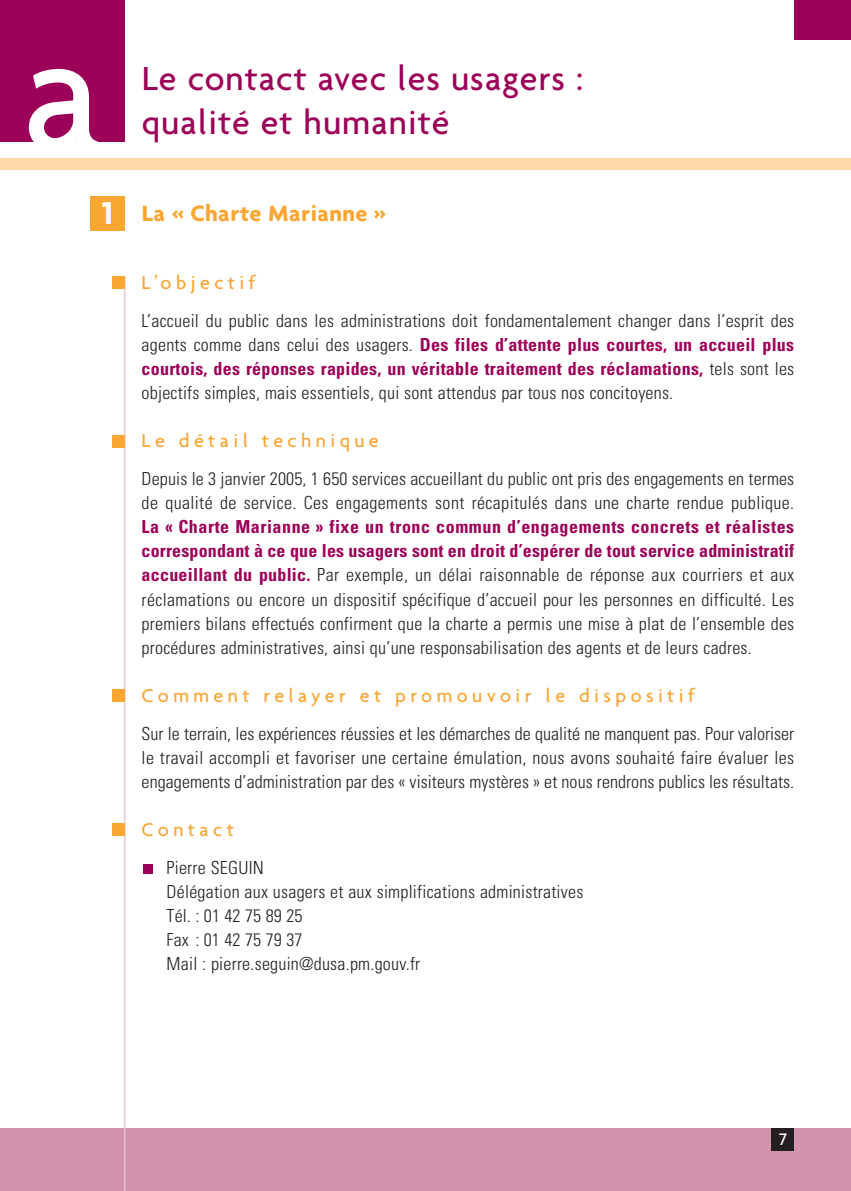
<style>
.page{position:relative;width:851px;height:1191px;background:#fff}
.page>*{position:absolute;margin:0;border:0;box-sizing:border-box;transform-origin:0 0}
.t1{font:500 173.8px "Agenda";color:#fff}
.t2{font:500 36px/44px "Agenda";letter-spacing:.03em;color:#9c0058}
.t3{font:700 24px "Agenda";letter-spacing:.015em;color:#faa633}
.t4{font:500 20px "Agenda";letter-spacing:.22em;color:#faa633}
.t5{font:300 condensed 18px/24px "Univers";letter-spacing:.015em;color:#231f20;text-align:justify}
.t6{font:500 18px "Agenda";color:#fff}
.s1{font-size:34px;color:#fff}
.s2{font-weight:700;color:#9c0058}
</style>
<div class="page">
<div style="left:0;top:1128px;width:850px;height:63px;background:#d294ad"></div>
<hr style="left:124px;top:276px;width:1px;height:915px;background:#e7c5d2">
<div style="left:0;top:159px;width:850px;height:11px;background:#ffd8a8"></div>
<div style="left:771px;top:1128px;width:23px;height:23px;background:#231f20"></div>
<div style="left:0;top:0;width:125px;height:142px;background:#9c0058"></div>
<div style="left:794px;top:0;width:56px;height:40px;background:#9c0058"></div>
<div style="left:91px;top:196px;width:34px;height:34px;background:#faa633"></div>
<div style="left:144px;top:864px;width:9px;height:9px;background:#9c0058"></div>
<div style="left:112px;top:822px;width:13px;height:13px;background:#faa633"></div>
<div style="left:112px;top:688px;width:13px;height:13px;background:#faa633"></div>
<div style="left:112px;top:434px;width:13px;height:13px;background:#faa633"></div>
<div style="left:112px;top:276px;width:13px;height:13px;background:#faa633"></div>
<h1 class="t1" style="left:23px;top:23px;width:81px">a</h1>
<h2 class="t2" style="left:142px;top:59px;width:443px">Le contact avec les usagers : qualité et humanité</h2>
<h3 class="t3" style="left:102px;top:204px;width:285px"><span class="s1">1</span> La « Charte Marianne »</h3>
<p class="t4" style="left:142px;top:275px;width:115px">L’objectif</p>
<p class="t5" style="left:142px;top:311px;width:654px">L’accueil du public dans les administrations doit fondamentalement changer dans l’esprit des agents comme dans celui des usagers. <span class="s2">Des files d’attente plus courtes, un accueil plus courtois, des réponses rapides, un véritable traitement des réclamations,</span> tels sont les objectifs simples, mais essentiels, qui sont attendus par tous nos concitoyens.</p>
<p class="t4" style="left:142px;top:433px;width:238px">Le détail technique</p>
<p class="t5" style="left:142px;top:469px;width:654px">Depuis le 3 janvier 2005, 1 650 services accueillant du public ont pris des engagements en termes de qualité de service. Ces engagements sont récapitulés dans une charte rendue publique.</p>
<p class="t5" style="left:142px;top:517px;width:654px"><span class="s2">La « Charte Marianne » fixe un tronc commun d’engagements concrets et réalistes correspondant à ce que les usagers sont en droit d’espérer de tout service administratif accueillant du public.</span> Par exemple, un délai raisonnable de réponse aux courriers et aux réclamations ou encore un dispositif spécifique d’accueil pour les personnes en difficulté. Les premiers bilans effectués confirment que la charte a permis une mise à plat de l’ensemble des procédures administratives, ainsi qu’une responsabilisation des agents et de leurs cadres.</p>
<p class="t4" style="left:142px;top:687px;width:554px">Comment relayer et promouvoir le dispositif</p>
<p class="t5" style="left:142px;top:723px;width:654px">Sur le terrain, les expériences réussies et les démarches de qualité ne manquent pas. Pour valoriser le travail accompli et favoriser une certaine émulation, nous avons souhaité faire évaluer les engagements d’administration par des « visiteurs mystères » et nous rendrons publics les résultats.</p>
<p class="t4" style="left:142px;top:821px;width:94px">Contact</p>
<p class="t5" style="left:166px;top:857px;width:418px;text-align:left">Pierre SEGUIN<br>Délégation aux usagers et aux simplifications administratives<br>Tél. : 01 42 75 89 25<br>Fax : 01 42 75 79 37<br>Mail : pierre.seguin@dusa.pm.gouv.fr</p>
<p class="t6" style="left:778px;top:1132px;width:10px">7</p>
</div>
